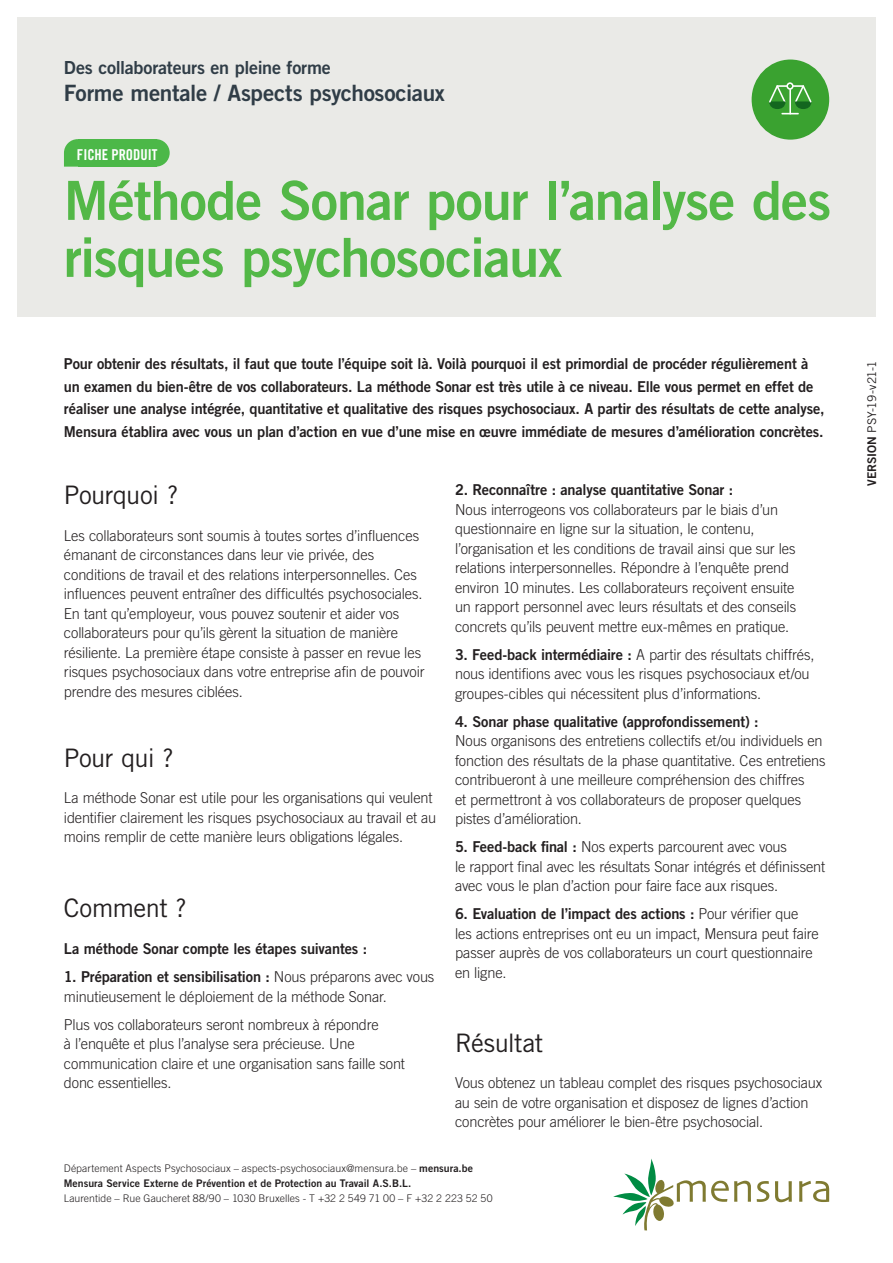
<style>
.page{position:relative;width:893px;height:1263px;background:#fff}
.page>*{position:absolute;margin:0;border:0;box-sizing:border-box;transform-origin:0 0}
.Titel{font:54px/57px "Trade Gothic LT Bold Two";letter-spacing:-.02em;color:#53b847}
.Subtitel{font:25.5px "Trade Gothic LT";letter-spacing:-.02em;color:#231f20}
.t1{font:22.5px "Trade Gothic LT Bold Two";letter-spacing:-.015em;color:#303d47}
.t2{font:18px "Trade Gothic LT Bold Two";letter-spacing:-.015em;color:#303d47}
.Bodytext{font:300 15px/19.5px "Trade Gothic LT";letter-spacing:-.01em;color:#231f20}
.Introtext{font:15px/22.5px "Trade Gothic LT Bold Two";letter-spacing:-.01em;color:#231f20}
.Fase_titel{font:15px "Trade Gothic LT Bold Two";letter-spacing:-.01em;color:#231f20}
.t3{font:15px "Trade Gothic LT Bold Cond Twenty";color:#fff}
.t4{font:12px "Trade Gothic LT";letter-spacing:-.02em;color:#231f20}
.t5{font:300 10.5px "Trade Gothic LT";letter-spacing:.01em;color:#231f20}
.t6{font:10.5px "Trade Gothic LT Bold Two";letter-spacing:.005em;color:#231f20}
.s1{font-family:"Trade Gothic LT Bold Two";font-weight:400}
.s2{font-family:"Trade Gothic LT Bold Two"}
</style>
<div class="page">
<div style="left:17px;top:17px;width:859px;height:299px;background:#eaeae7"></div>
<div style="left:752px;top:60px;width:77px;height:80px;background:#3aa230;border-radius:50%"></div>
<svg style="left:769px;top:82px;width:43px;height:32px"></svg>
<svg style="left:757px;top:1181px;width:12px;height:21px"></svg>
<svg style="left:775px;top:1181px;width:17px;height:21px"></svg>
<svg style="left:799px;top:1181px;width:30px;height:21px"></svg>
<svg style="left:613px;top:1158px;width:138px;height:72px"></svg>
<svg style="left:64px;top:139px;width:14px;height:28px"></svg>
<div style="left:142px;top:139px;width:28px;height:28px;background:#4cb848;border-radius:50%"></div>
<div style="left:78px;top:139px;width:79px;height:28px;background:#4cb848"></div>
<p class="t2" style="left:64px;top:57px;width:268px">Des collaborateurs en pleine forme</p>
<h3 class="t1" style="left:64px;top:79px;width:382px">Forme mentale / Aspects psychosociaux</h3>
<p class="t3" style="left:77px;top:145px;width:82px">FICHE PRODUIT</p>
<p class="Titel" style="left:64px;top:171px;width:769px">Méthode Sonar pour l’analyse des risques psychosociaux</p>
<p class="Introtext" style="left:64px;top:352px;width:762px">Pour obtenir des résultats, il faut que toute l’équipe soit là. Voilà pourquoi il est primordial de procéder régulièrement à un examen du bien-être de vos collaborateurs. La méthode Sonar est très utile à ce niveau. Elle vous permet en effet de réaliser une analyse intégrée, quantitative et qualitative des risques psychosociaux. A partir des résultats de cette analyse, Mensura établira avec vous un plan d’action en vue d’une mise en œuvre immédiate de mesures d’amélioration concrètes.</p>
<p class="Subtitel" style="left:64px;top:480px;width:116px">Pourquoi ?</p>
<p class="Bodytext" style="left:64px;top:525px;width:362px">Les collaborateurs sont soumis à toutes sortes d’influences émanant de circonstances dans leur vie privée, des conditions de travail et des relations interpersonnelles. Ces influences peuvent entraîner des difficultés psychosociales.<br>En tant qu’employeur, vous pouvez soutenir et aider vos collaborateurs pour qu’ils gèrent la situation de manière résiliente. La première étape consiste à passer en revue les risques psychosociaux dans votre entreprise afin de pouvoir prendre des mesures ciblées.</p>
<p class="Subtitel" style="left:64px;top:742px;width:111px">Pour qui ?</p>
<p class="Bodytext" style="left:64px;top:788px;width:374px">La méthode Sonar est utile pour les organisations qui veulent identifier clairement les risques psychosociaux au travail et au moins remplir de cette manière leurs obligations légales.</p>
<p class="Subtitel" style="left:64px;top:892px;width:124px">Comment ?</p>
<p class="Fase_titel" style="left:64px;top:939px;width:305px">La méthode Sonar compte les étapes suivantes :</p>
<p class="Bodytext" style="left:64px;top:967px;width:372px"><span class="s1">1. Préparation et sensibilisation :</span> Nous préparons avec vous minutieusement le déploiement de la méthode Sonar.</p>
<p class="Bodytext" style="left:64px;top:1014px;width:342px">Plus vos collaborateurs seront nombreux à répondre<br>à l’enquête et plus l’analyse sera précieuse. Une communication claire et une organisation sans faille sont donc essentielles.</p>
<p class="Bodytext" style="left:455px;top:480px;width:343px"><span class="s1">2. Reconnaître : analyse quantitative Sonar :<br></span>Nous interrogeons vos collaborateurs par le biais d’un questionnaire en ligne sur la situation, le contenu, l’organisation et les conditions de travail ainsi que sur les relations interpersonnelles. Répondre à l’enquête prend environ 10 minutes. Les collaborateurs reçoivent ensuite un rapport personnel avec leurs résultats et des conseils concrets qu’ils peuvent mettre eux-mêmes en pratique.</p>
<p class="Bodytext" style="left:455px;top:645px;width:361px"><span class="s1">3. Feed-back intermédiaire :</span> A partir des résultats chiffrés, nous identifions avec vous les risques psychosociaux et/ou groupes-cibles qui nécessitent plus d’informations.</p>
<p class="Bodytext" style="left:455px;top:712px;width:372px"><span class="s1">4. Sonar phase qualitative (approfondissement) :<br></span>Nous organisons des entretiens collectifs et/ou individuels en fonction des résultats de la phase quantitative. Ces entretiens contribueront à une meilleure compréhension des chiffres<br>et permettront à vos collaborateurs de proposer quelques pistes d’amélioration.</p>
<p class="Bodytext" style="left:455px;top:837px;width:372px"><span class="s1">5. Feed-back final :</span> Nos experts parcourent avec vous<br>le rapport final avec les résultats Sonar intégrés et définissent avec vous le plan d’action pour faire face aux risques.</p>
<p class="Bodytext" style="left:455px;top:904px;width:365px"><span class="s1">6. Evaluation de l’impact des actions :</span> Pour vérifier que les actions entreprises ont eu un impact, Mensura peut faire passer auprès de vos collaborateurs un court questionnaire en ligne.</p>
<p class="Subtitel" style="left:455px;top:1027px;width:90px">Résultat</p>
<p class="Bodytext" style="left:455px;top:1073px;width:369px">Vous obtenez un tableau complet des risques psychosociaux au sein de votre organisation et disposez de lignes d’action concrètes pour améliorer le bien-être psychosocial.</p>
<p class="t5" style="left:64px;top:1162px;width:411px">Département Aspects Psychosociaux – aspects-psychosociaux@mensura.be – <span class="s1">mensura.be</span></p>
<p class="t6" style="left:64px;top:1176px;width:349px">Mensura Service Externe de Prévention et de Protection au Travail A.S.B.L.</p>
<p class="t5" style="left:64px;top:1192px;width:430px">Laurentide – Rue Gaucheret 88/90 – 1030 Bruxelles - T +32 2 549 71 00 – F +32 2 223 52 50</p>
<p class="t4" style="left:865px;top:486px;width:127px;rotate:-90deg"><span class="s2">VERSION</span> PSY-19-v21-1</p>
</div>
